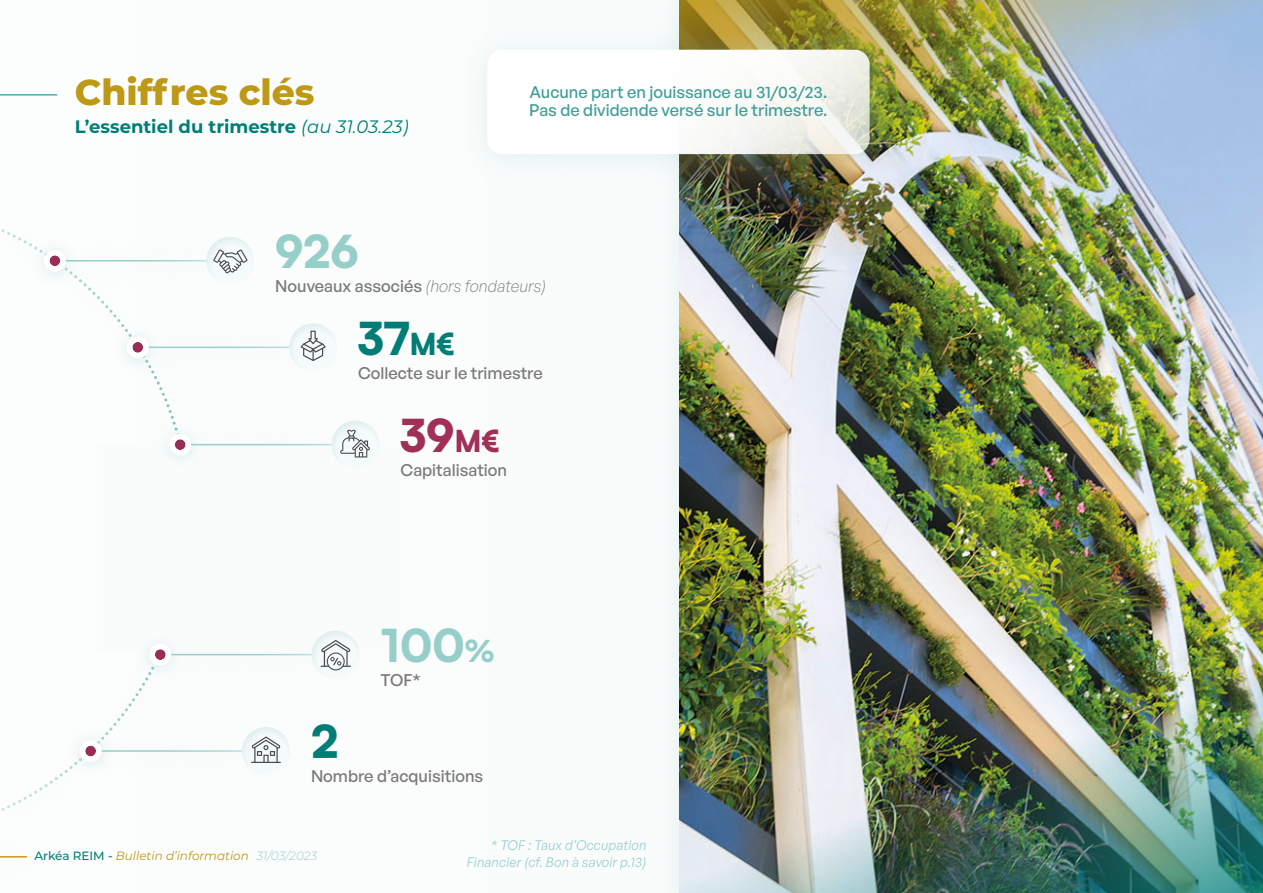
<style>
.page{position:relative;width:1263px;height:893px;background:#fafcfc}
.page>*{position:absolute;margin:0;border:0;box-sizing:border-box;transform-origin:0 0}
.t1{font:900 45px "Satoshi";color:#96ceca}
.t2{font:900 45px "Satoshi";color:#007e76}
.t3{font:900 45px "Satoshi";color:#a03058}
.t4{font:800 36px "Montserrat";color:#bd9916}
.t5{font:700 18px "Montserrat";color:#007e76}
.t6{font:500 16.5px "General Sans";color:#787879}
.t7{font:500 16.5px/18px "General Sans";color:#409e98}
.t8{font:italic 13.5px/16.5px "General Sans";letter-spacing:.01em;color:#96ceca;text-align:right}
.t9{font:italic 12px "Montserrat";color:#bd9916}
.s1{font-weight:400;font-style:italic}
.s2{font-weight:300;font-style:italic}
.s3{font-size:30px}
.s4{font-weight:500;font-style:normal;color:#007e76}
.s5{font-weight:300;color:#96ceca}
</style>
<div class="page">
<svg style="left:0;top:856px;width:27px;height:1px"></svg>
<div style="left:651px;top:0;width:612px;height:893px;background:#f6fafa"></div>
<img style="left:679px;top:255px;width:584px;height:375px">
<hr style="left:0;top:95px;width:57px;height:1px;background:#007e76">
<hr style="left:100px;top:750px;width:142px;height:2px;background:#96ceca">
<div style="left:66px;top:728px;width:50px;height:49px;background:#96ceca;opacity:.35"></div>
<div style="left:80px;top:740px;width:22px;height:22px;background:#fff;border-radius:50%"></div>
<div style="left:72px;top:735px;width:36px;height:21px;background:#96ceca;opacity:.2"></div>
<div style="left:228px;top:716px;width:74px;height:59px;background:#007e76;opacity:.1"></div>
<svg style="left:251px;top:736px;width:30px;height:27px"></svg>
<hr style="left:147px;top:347px;width:142px;height:1px;background:#96ceca">
<div style="left:113px;top:324px;width:50px;height:50px;background:#96ceca;opacity:.35"></div>
<div style="left:127px;top:336px;width:22px;height:22px;background:#fff;border-radius:50%"></div>
<div style="left:119px;top:331px;width:36px;height:22px;background:#96ceca;opacity:.2"></div>
<div style="left:276px;top:313px;width:73px;height:58px;background:#007e76;opacity:.1"></div>
<svg style="left:301px;top:331px;width:25px;height:30px"></svg>
<svg style="left:232px;top:249px;width:15px;height:24px"></svg>
<div style="left:39px;top:235px;width:193px;height:57px;background:#96ceca;opacity:.25"></div>
<hr style="left:64px;top:260px;width:142px;height:1px;background:#96ceca">
<div style="left:30px;top:238px;width:50px;height:49px;background:#fafcfc"></div>
<div style="left:44px;top:250px;width:22px;height:22px;background:#fff;border-radius:50%"></div>
<div style="left:36px;top:245px;width:36px;height:21px;background:#96ceca;opacity:.2"></div>
<img style="left:679px;top:630px;width:584px;height:263px">
<img style="left:679px;top:0;width:584px;height:255px">
<hr style="left:190px;top:444px;width:142px;height:1px;background:#96ceca">
<div style="left:156px;top:422px;width:49px;height:49px;background:#f9fbfb"></div>
<div style="left:169px;top:434px;width:22px;height:22px;background:#fff;border-radius:50%"></div>
<div style="left:162px;top:429px;width:35px;height:21px;background:#96ceca;opacity:.2"></div>
<div style="left:318px;top:410px;width:73px;height:59px;background:#007e76;opacity:.1"></div>
<svg style="left:340px;top:430px;width:30px;height:27px"></svg>
<hr style="left:170px;top:654px;width:142px;height:1px;background:#96ceca">
<div style="left:136px;top:631px;width:49px;height:50px;background:#f9fbfb"></div>
<div style="left:149px;top:644px;width:22px;height:22px;background:#fff;border-radius:50%"></div>
<div style="left:142px;top:639px;width:35px;height:21px;background:#96ceca;opacity:.2"></div>
<div style="left:298px;top:620px;width:74px;height:59px;background:#007e76;opacity:.1"></div>
<svg style="left:321px;top:640px;width:30px;height:30px"></svg>
<div style="left:459px;top:25px;width:438px;height:160px;background:#96ceca;opacity:.25"></div>
<svg style="left:487px;top:50px;width:383px;height:104px"></svg>
<h2 class="t4" style="left:75px;top:66px;width:241px">Chiffres clés</h2>
<p class="t5" style="left:75px;top:114px;width:335px">L’essentiel du trimestre <span class="s1">(au 31.03.23)</span></p>
<p class="t7" style="left:529px;top:82px;width:300px">Aucune part en jouissance au 31/03/23.<br>Pas de dividende versé sur le trimestre.</p>
<h1 class="t1" style="left:275px;top:217px;width:85px">926</h1>
<p class="t6" style="left:275px;top:275px;width:273px">Nouveaux associés <span class="s2">(hors fondateurs)</span></p>
<h1 class="t2" style="left:358px;top:304px;width:98px">37<span class="s3">M€</span></h1>
<p class="t6" style="left:358px;top:363px;width:186px">Collecte sur le trimestre</p>
<h1 class="t3" style="left:400px;top:401px;width:101px">39<span class="s3">M€</span></h1>
<p class="t6" style="left:400px;top:459px;width:108px">Capitalisation</p>
<h1 class="t1" style="left:381px;top:611px;width:115px">100<span class="s3">%</span></h1>
<p class="t6" style="left:381px;top:669px;width:42px">TOF*</p>
<h1 class="t2" style="left:311px;top:707px;width:29px">2</h1>
<p class="t6" style="left:311px;top:766px;width:174px">Nombre d’acquisitions</p>
<p class="t9" style="left:34px;top:848px;width:284px"><span class="s4">Arkéa REIM -</span> Bulletin d’information <span class="s5">31/03/2023</span></p>
<p class="t8" style="left:467px;top:837px;width:181px">* TOF : Taux d’Occupation<br>Financier (cf. Bon à savoir p.13)</p>
</div>
